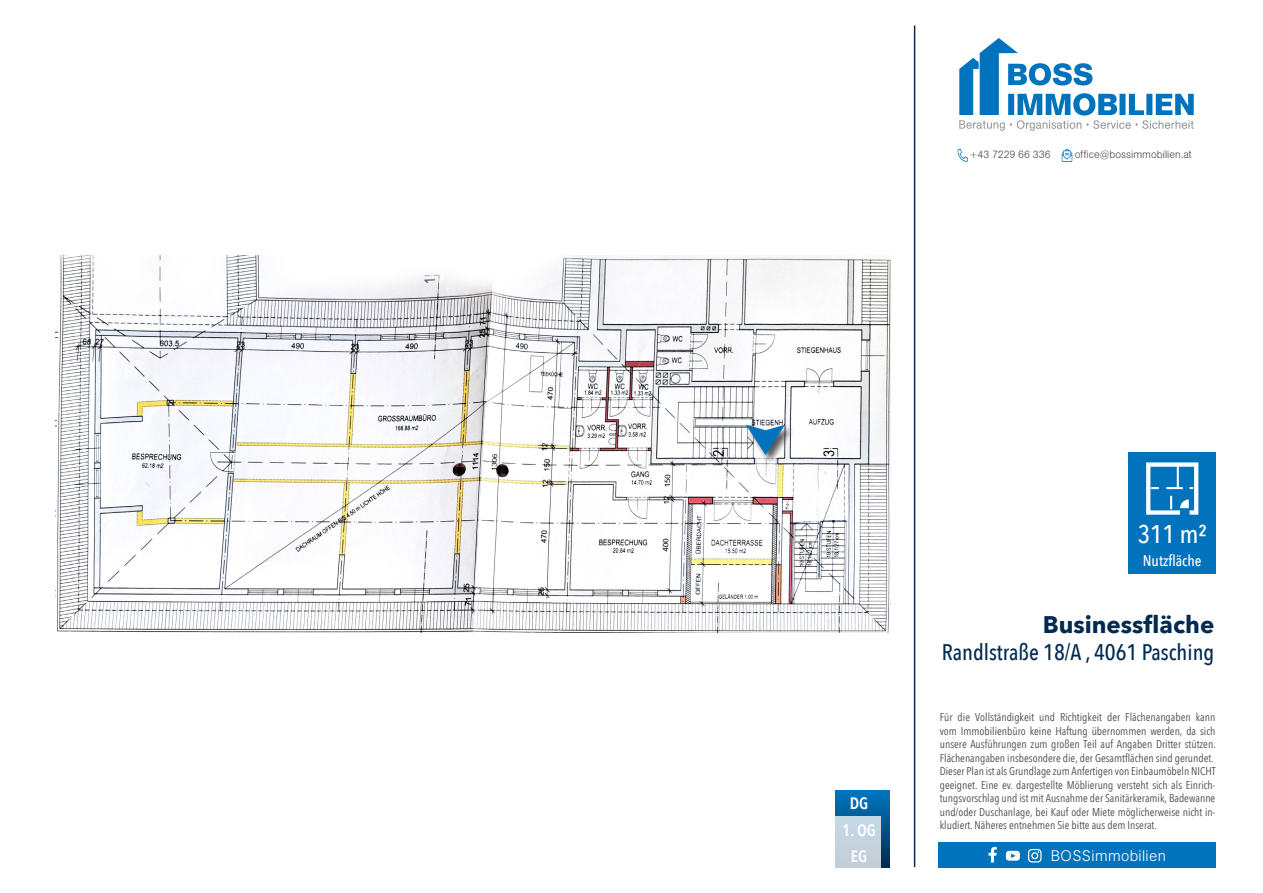
<style>
.page{position:relative;width:1263px;height:893px;background:#fff}
.page>*{position:absolute;margin:0;border:0;box-sizing:border-box;transform-origin:0 0}
.t1{font:500 25.65px "Avenir Next Condensed";color:#fff}
.t2{font:700 24px "Avenir Next";color:#002a52}
.t3{font:500 22.5px "Avenir Next Condensed";color:#002a52}
.t4{font:600 16.5px "Avenir Next Condensed";color:#fff}
.t5{font:500 15.3px "Avenir Next Condensed";color:#fff}
.t6{font:300 15.15px "AG Buch BQ";letter-spacing:.025em;color:#fff}
.t7{font:11.25px/13.5px "Avenir Next Condensed";color:#4b4c4d}
.t8{font:300 10.65px "AG Buch BQ";color:#4b4c4d}
</style>
<div class="page">
<svg style="left:957px;top:149px;width:11px;height:13px"></svg>
<svg style="left:1062px;top:149px;width:10px;height:13px"></svg>
<svg style="left:959px;top:38px;width:235px;height:93px"></svg>
<hr style="left:914px;top:26px;width:1px;height:841px;background:#002a52">
<div style="left:939px;top:842px;width:277px;height:25px;background:#0073bc"></div>
<svg style="left:988px;top:847px;width:9px;height:15px"></svg>
<svg style="left:1028px;top:849px;width:13px;height:13px"></svg>
<svg style="left:1006px;top:851px;width:14px;height:10px"></svg>
<div style="left:835px;top:791px;width:55px;height:76px;background:linear-gradient(to bottom,#0077be,#002a51)"></div>
<div style="left:833px;top:816px;width:48px;height:54px;background:#c4d3df"></div>
<div style="left:1129px;top:452px;width:87px;height:122px;background:#0073bc"></div>
<svg style="left:1146px;top:462px;width:53px;height:53px"></svg>
<img style="left:55px;top:255px;width:835px;height:377px">
<div style="left:745px;top:424px;width:50px;height:41px;background:#231f20;opacity:.75"></div>
<svg style="left:746px;top:425px;width:39px;height:30px"></svg>
<p class="t8" style="left:970px;top:148px;width:82px">+43 7229 66 336</p>
<p class="t8" style="left:1075px;top:148px;width:118px">office@bossimmobilien.at</p>
<p class="t4" style="left:850px;top:794px;width:20px">DG</p>
<p class="t4" style="left:842px;top:820px;width:35px">1. OG</p>
<p class="t4" style="left:851px;top:847px;width:18px">EG</p>
<p class="t1" style="left:1138px;top:518px;width:70px">311 m²</p>
<p class="t5" style="left:1143px;top:552px;width:60px">Nutzfläche</p>
<p class="t2" style="left:1043px;top:610px;width:173px">Businessfläche</p>
<p class="t3" style="left:942px;top:639px;width:274px">Randlstraße 18/A , 4061 Pasching</p>
<p class="t7" style="left:940px;top:710px;width:278px">Für die Vollständigkeit und Richtigkeit der Flächenangaben kann vom Immobilienbüro keine Haftung übernommen werden, da sich unsere Ausführungen zum großen Teil auf Angaben Dritter stützen.<br>Flächenangaben insbesondere die, der Gesamtflächen sind gerundet.<br>Dieser Plan ist als Grundlage zum Anfertigen von Einbaumöbeln NICHT geeignet. Eine ev. dargestellte Möblierung versteht sich als Einrich&shy;tungsvorschlag und ist mit Ausnahme der Sanitärkeramik, Badewanne und/oder Duschanlage, bei Kauf oder Miete möglicherweise nicht in&shy;kludiert. Näheres entnehmen Sie bitte aus dem Inserat.</p>
<h3 class="t6" style="left:1051px;top:847px;width:117px">BOSSimmobilien</h3>
</div>
